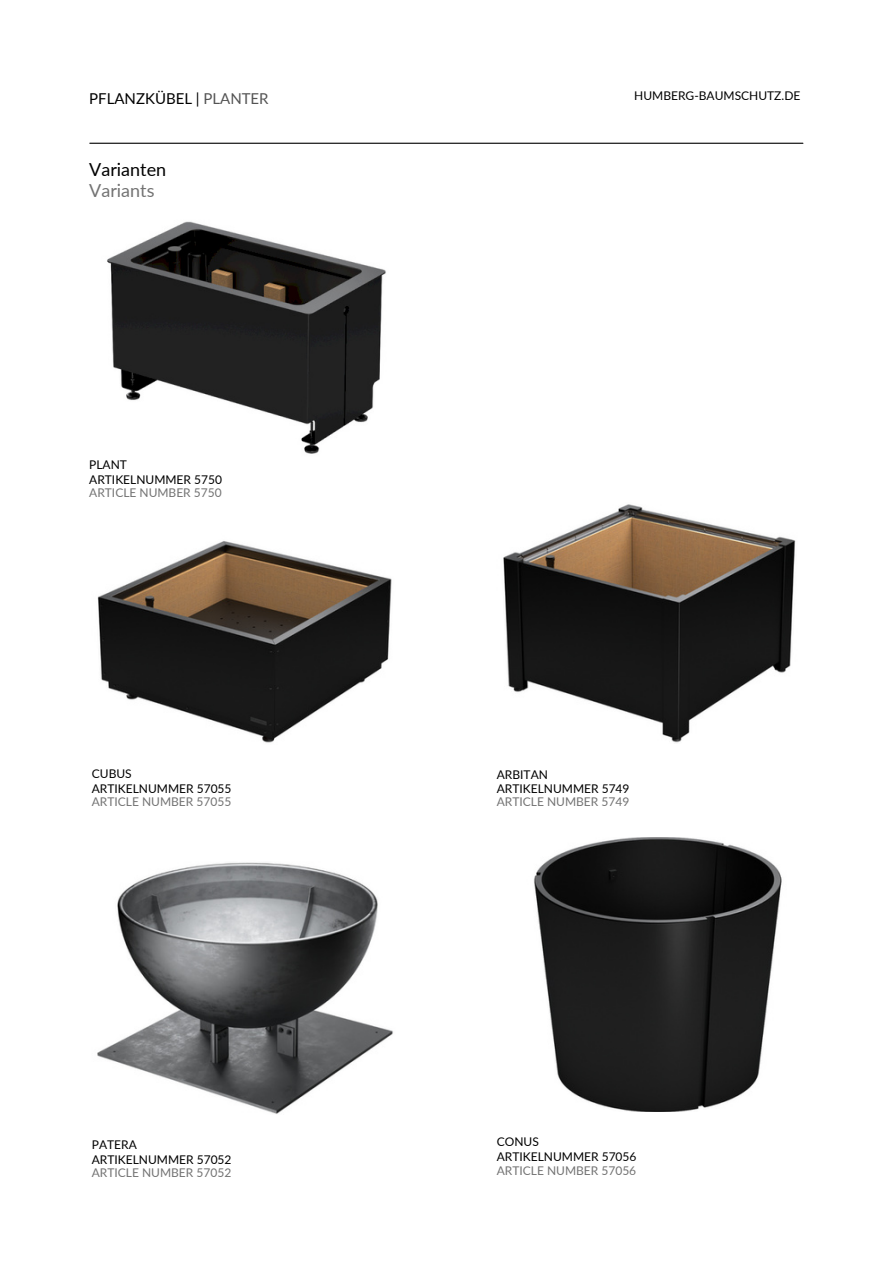
<style>
.page{position:relative;width:893px;height:1264px;background:#fff}
.page>*{position:absolute;margin:0;border:0;box-sizing:border-box;transform-origin:0 0}
.t1{font:18px "Lato";color:#000}
.t2{font:18px "Lato";color:#737373}
.t3{font:15px "Lato";color:#000}
.t4{font:12px/14.9px "Lato";color:#000}
.t5{font:12px "Lato";color:#737373}
.s1{color:#545454}
</style>
<div class="page">
<hr style="left:90px;top:143px;width:712px;height:1px;background:#000">
<img style="left:97px;top:221px;width:295px;height:522px">
<img style="left:503px;top:504px;width:293px;height:239px">
<img style="left:534px;top:837px;width:248px;height:274px">
<img style="left:97px;top:862px;width:296px;height:252px">
<p class="t3" style="left:89px;top:87px;width:181px">PFLANZKÜBEL | <span class="s1">PLANTER</span></p>
<p class="t4" style="left:634px;top:88px;width:167px">HUMBERG-BAUMSCHUTZ.DE</p>
<h1 class="t1" style="left:89px;top:157px;width:78px">Varianten</h1>
<h1 class="t2" style="left:89px;top:178px;width:67px">Variants</h1>
<p class="t4" style="left:89px;top:456px;width:39px">PLANT</p>
<p class="t4" style="left:89px;top:471px;width:134px">ARTIKELNUMMER 5750</p>
<p class="t5" style="left:89px;top:484px;width:134px">ARTICLE NUMBER 5750</p>
<p class="t4" style="left:92px;top:765px;width:141px">CUBUS<br>ARTIKELNUMMER 57055</p>
<p class="t5" style="left:92px;top:793px;width:141px">ARTICLE NUMBER 57055</p>
<p class="t4" style="left:92px;top:1136px;width:141px">PATERA<br>ARTIKELNUMMER 57052</p>
<p class="t5" style="left:92px;top:1164px;width:141px">ARTICLE NUMBER 57052</p>
<p class="t4" style="left:497px;top:766px;width:53px">ARBITAN</p>
<p class="t4" style="left:497px;top:780px;width:134px">ARTIKELNUMMER 5749</p>
<p class="t5" style="left:497px;top:793px;width:134px">ARTICLE NUMBER 5749</p>
<p class="t4" style="left:497px;top:1133px;width:141px">CONUS<br>ARTIKELNUMMER 57056</p>
<p class="t5" style="left:497px;top:1161px;width:141px">ARTICLE NUMBER 57056</p>
</div>
